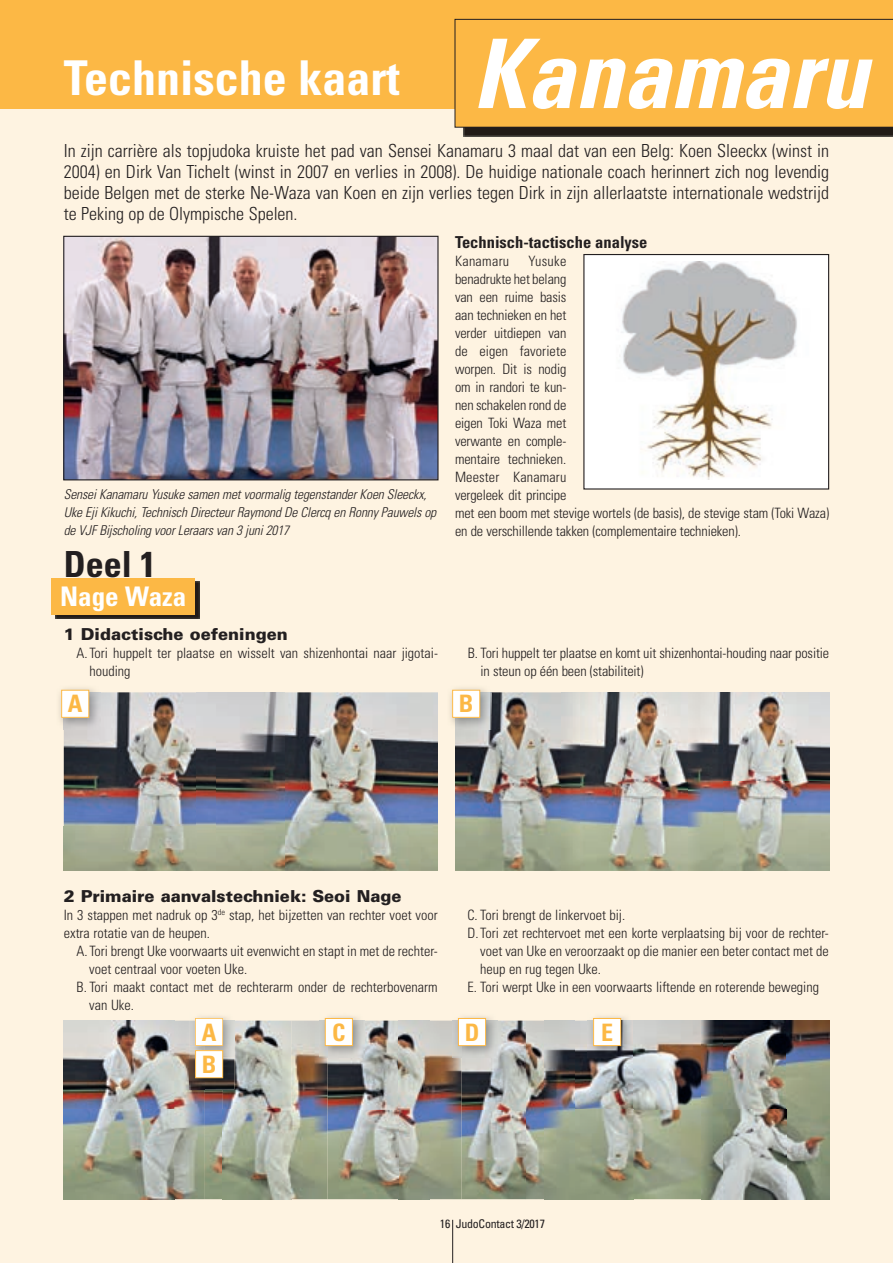
<style>
.page{position:relative;width:893px;height:1263px;background:#fef3e1}
.page>*{position:absolute;margin:0;border:0;box-sizing:border-box;transform-origin:0 0}
.t1{font:italic 700 condensed 96px "Univers LT Std";color:#fff}
.t2{font:700 condensed 48px "Univers LT Std";color:#fff}
.t3{font:700 condensed 36px "Univers LT Std";color:#231f20}
.t4{font:700 condensed 27px "Univers LT Std";color:#fff}
.t5{font:700 condensed 24px/32.1px "Univers LT Std";color:#fcb845}
.t6{font:300 condensed 18px/21px "Univers LT Std";color:#231f20;text-align:justify}
.t7{font:900 16.5px "Univers LT Std";color:#231f20}
.t8{font:700 condensed 16.5px "Univers LT Std";color:#231f20}
.t9{font:300 condensed 14.25px/18px "Univers LT Std";color:#231f20}
.t10{font:300 condensed 14.25px "Univers LT Std";letter-spacing:.02em;color:#231f20}
.t11{font:italic 300 condensed 13.5px/18px "Univers LT Std";letter-spacing:-.01em;color:#231f20}
.t12{font:condensed 12px "Univers LT Std";letter-spacing:-.025em;color:#231f20}
</style>
<div class="page">
<div style="left:0;top:0;width:893px;height:108px;background:#fcb845"></div>
<img style="left:65px;top:238px;width:372px;height:240px">
<div style="left:63px;top:236px;width:376px;height:244px;border:1px solid #231f20"></div>
<div style="left:584px;top:255px;width:245px;height:234px;background:#fff"></div>
<img style="left:621px;top:262px;width:176px;height:218px">
<div style="left:583px;top:254px;width:246px;height:235px;border:1px solid #231f20"></div>
<img style="left:56px;top:582px;width:143px;height:37px">
<div style="left:52px;top:578px;width:143px;height:36px;background:#fcb845"></div>
<img style="left:463px;top:128px;width:430px;height:8px">
<svg style="left:455px;top:19px;width:438px;height:109px"></svg>
<img style="left:455px;top:692px;width:106px;height:179px">
<img style="left:461px;top:1020px;width:65px;height:90px">
<img style="left:526px;top:1020px;width:18px;height:179px">
<img style="left:461px;top:1110px;width:65px;height:89px">
<img style="left:285px;top:692px;width:153px;height:179px">
<img style="left:574px;top:1020px;width:128px;height:90px">
<img style="left:574px;top:1110px;width:128px;height:89px">
<img style="left:544px;top:1020px;width:30px;height:179px">
<img style="left:327px;top:1020px;width:72px;height:90px">
<img style="left:399px;top:1020px;width:62px;height:179px">
<img style="left:327px;top:1110px;width:72px;height:89px">
<img style="left:702px;top:1020px;width:127px;height:179px">
<img style="left:64px;top:692px;width:221px;height:179px">
<img style="left:580px;top:692px;width:109px;height:90px">
<img style="left:580px;top:782px;width:109px;height:89px">
<img style="left:561px;top:692px;width:19px;height:179px">
<img style="left:689px;top:692px;width:140px;height:179px">
<img style="left:223px;top:1020px;width:104px;height:179px">
<img style="left:204px;top:1089px;width:19px;height:110px">
<img style="left:64px;top:1020px;width:140px;height:179px">
<hr style="left:452px;top:1220px;width:1px;height:43px;background:#231f20">
<img style="left:59px;top:688px;width:35px;height:41px">
<img style="left:64px;top:692px;width:36px;height:37px">
<div style="left:62px;top:690px;width:27px;height:27px;background:#fff"></div>
<div style="left:61px;top:690px;width:28px;height:28px;border:1px solid #fcb845"></div>
<img style="left:450px;top:688px;width:35px;height:36px">
<img style="left:455px;top:692px;width:36px;height:37px">
<div style="left:453px;top:690px;width:27px;height:27px;background:#fff"></div>
<div style="left:452px;top:690px;width:28px;height:28px;border:1px solid #fcb845"></div>
<img style="left:223px;top:1020px;width:11px;height:25px">
<img style="left:190px;top:1020px;width:5px;height:25px">
<img style="left:204px;top:1057px;width:30px;height:32px">
<img style="left:190px;top:1057px;width:14px;height:32px">
<img style="left:190px;top:1045px;width:44px;height:12px">
<svg style="left:195px;top:1018px;width:28px;height:28px"></svg>
<div style="left:196px;top:1050px;width:27px;height:28px;background:#fff"></div>
<div style="left:195px;top:1050px;width:28px;height:28px;border:1px solid #fcb845"></div>
<img style="left:320px;top:1016px;width:44px;height:41px">
<div style="left:325px;top:1018px;width:27px;height:27px;background:#fff"></div>
<div style="left:325px;top:1018px;width:28px;height:28px;border:1px solid #fcb845"></div>
<img style="left:453px;top:1016px;width:44px;height:41px">
<div style="left:458px;top:1018px;width:28px;height:27px;background:#fff"></div>
<div style="left:458px;top:1018px;width:28px;height:28px;border:1px solid #fcb845"></div>
<img style="left:588px;top:1016px;width:44px;height:41px">
<div style="left:594px;top:1018px;width:27px;height:27px;background:#fff"></div>
<div style="left:593px;top:1018px;width:28px;height:28px;border:1px solid #fcb845"></div>
<h2 class="t2" style="left:64px;top:48px;width:338px">Technische kaart</h2>
<h1 class="t1" style="left:473px;top:15px;width:396px">Kanamaru</h1>
<p class="t6" style="left:64px;top:140px;width:767px">In zijn carrière als topjudoka kruiste het pad van Sensei Kanamaru 3 maal dat van een Belg: Koen Sleeckx (winst in 2004) en Dirk Van Tichelt (winst in 2007 en verlies in 2008). De huidige nationale coach herinnert zich nog levendig beide Belgen met de sterke Ne-Waza van Koen en zijn verlies tegen Dirk in zijn allerlaatste internationale wedstrijd te Peking op de Olympische Spelen.</p>
<p class="t8" style="left:455px;top:232px;width:194px">Technisch-tactische analyse</p>
<p class="t10" style="left:455px;top:252px;width:56px">Kanamaru</p>
<p class="t9" style="left:455px;top:252px;width:376px;text-indent:74px">Yusuke<br>benadrukte het belang<br>van een ruime basis<br>aan technieken en het<br>verder uitdiepen van<br>de eigen favoriete<br>worpen. Dit is nodig<br>om in randori te kun-<br>nen schakelen rond de<br>eigen Toki Waza met<br>verwante en comple-<br>mentaire technieken.<br>Meester Kanamaru<br>vergeleek dit principe<br>met een boom met stevige wortels (de basis), de stevige stam (Toki Waza) en de verschillende takken (complementaire technieken).</p>
<p class="t11" style="left:64px;top:485px;width:374px">Sensei Kanamaru Yusuke samen met voormalig tegenstander Koen Sleeckx,<br>Uke Eji Kikuchi, Technisch Directeur Raymond De Clercq en Ronny Pauwels op de VJF Bijscholing voor Leraars van 3 juni 2017</p>
<h3 class="t3" style="left:64px;top:542px;width:93px">Deel 1</h3>
<h3 class="t4" style="left:60px;top:580px;width:128px">Nage Waza</h3>
<p class="t7" style="left:64px;top:623px;width:225px">1 Didactische oefeningen</p>
<p class="t9" style="left:89px;top:644px;width:350px;text-indent:-13px">A. Tori huppelt ter plaatse en wisselt van shizenhontai naar jigotai&shy;houding</p>
<p class="t9" style="left:480px;top:644px;width:350px;text-indent:-13px">B. Tori huppelt ter plaatse en komt uit shizenhontai-houding naar positie in steun op één been (stabiliteit)</p>
<h3 class="t5" style="left:68px;top:688px;width:16px">A</h3>
<h3 class="t5" style="left:459px;top:688px;width:16px">B</h3>
<p class="t7" style="left:64px;top:885px;width:339px">2 Primaire aanvalstechniek: Seoi Nage</p>
<p class="t9" style="left:64px;top:906px;width:375px">In 3 stappen met nadruk op 3<sup>de</sup> stap, het bijzetten van rechter voet voor extra rotatie van de heupen.</p>
<p class="t9" style="left:77px;top:942px;width:363px">A. Tori brengt Uke voorwaarts uit evenwicht en stapt in met de rechter-</p>
<p class="t9" style="left:89px;top:960px;width:159px">voet centraal voor voeten Uke.</p>
<p class="t9" style="left:77px;top:978px;width:363px">B. Tori maakt contact met de rechterarm onder de rechterbovenarm</p>
<p class="t9" style="left:89px;top:996px;width:46px">van Uke.</p>
<p class="t9" style="left:467px;top:906px;width:159px">C. Tori brengt de linkervoet bij.</p>
<p class="t9" style="left:467px;top:924px;width:363px">D. Tori zet rechtervoet met een korte verplaatsing bij voor de rechter-</p>
<p class="t9" style="left:480px;top:942px;width:350px">voet van Uke en veroorzaakt op die manier een beter contact met de</p>
<p class="t9" style="left:480px;top:960px;width:122px">heup en rug tegen Uke.</p>
<p class="t9" style="left:467px;top:978px;width:353px">E. Tori werpt Uke in een voorwaarts liftende en roterende beweging</p>
<h3 class="t5" style="left:202px;top:1016px;width:16px">A<br>B</h3>
<h3 class="t5" style="left:332px;top:1016px;width:15px">C</h3>
<h3 class="t5" style="left:465px;top:1016px;width:16px">D</h3>
<h3 class="t5" style="left:601px;top:1016px;width:13px">E</h3>
<p class="t12" style="left:440px;top:1216px;width:107px">16 JudoContact 3/2017</p>
</div>
